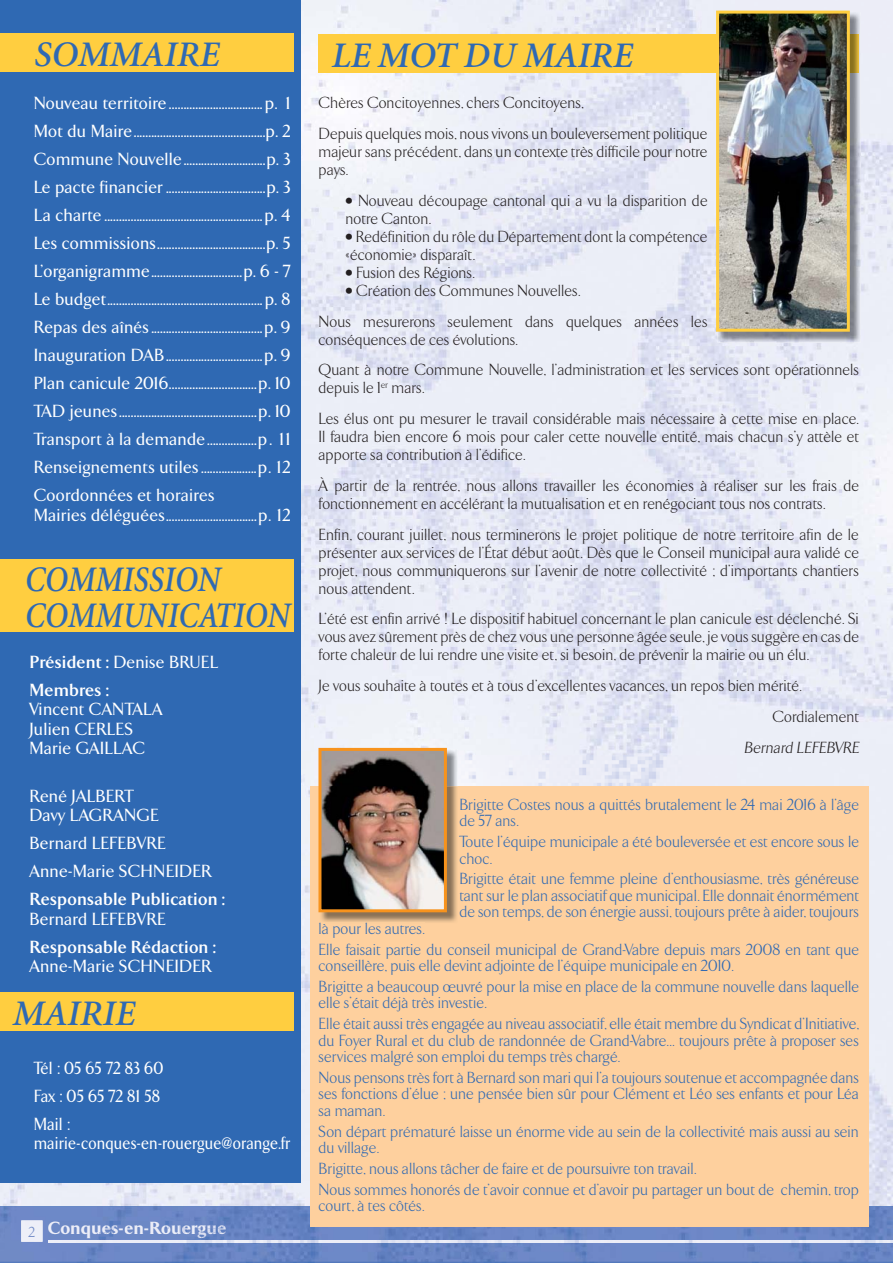
<style>
.page{position:relative;width:893px;height:1263px;background:#fff}
.page>*{position:absolute;margin:0;border:0;box-sizing:border-box;transform-origin:0 0}
.t1{font:italic 600 36px "Minion";color:#2f69b3}
.t2{font:italic 600 36px/36px "Minion";color:#2f69b3;scale:.86 1}
.t3{font:500 18px/28px "Arrow";letter-spacing:.03em;color:#fff}
.t4{font:700 18px/28px "Arrow";letter-spacing:.03em;color:#fff}
.t5{font:500 18px "Arrow";letter-spacing:.03em;color:#fff;scale:.91 1}
.t6{font:500 18px/28px "Arrow";letter-spacing:.03em;color:#fff;scale:.93 1}
.t7{font:800 18px "Arrow";letter-spacing:.025em;color:#ecedf7}
.t8{font:300 16.5px/18px "Arrow";letter-spacing:.02em;color:#231f20}
.t9{font:300 16.5px/16.5px "Arrow";letter-spacing:.02em;color:#2f69b3}
.t10{font:300 16.5px "Arrow";color:#2f68b1}
.s1{font-weight:500}
.s2{color:#edeef8}
.s3{color:#d3d9ee}
.s4{color:#dbe0f1}
.s5{color:#eceef8}
.s6{color:#dbdff1}
</style>
<div class="page">
<img style="left:0;top:1208px;width:893px;height:55px">
<img style="left:300px;top:0;width:435px;height:647px">
<img style="left:840px;top:53px;width:53px;height:1188px">
<img style="left:735px;top:342px;width:106px;height:444px">
<img style="left:300px;top:647px;width:15px;height:378px">
<img style="left:315px;top:647px;width:421px;height:108px">
<img style="left:458px;top:755px;width:278px;height:31px">
<img style="left:0;top:1025px;width:310px;height:183px">
<img style="left:21px;top:1220px;width:22px;height:22px">
<svg style="left:28px;top:1226px;width:7px;height:11px"></svg>
<img style="left:48px;top:1241px;width:845px;height:1px">
<img style="left:48px;top:1222px;width:178px;height:16px">
<div style="left:0;top:0;width:300px;height:1182px;background:#2f69b3"></div>
<div style="left:0;top:33px;width:293px;height:38px;background:#ffce40"></div>
<div style="left:0;top:559px;width:293px;height:72px;background:#ffce40"></div>
<div style="left:0;top:992px;width:293px;height:39px;background:#ffce40"></div>
<div style="left:310px;top:786px;width:558px;height:441px;background:#fed09e"></div>
<div style="left:319px;top:34px;width:540px;height:38px;background:#ffce40"></div>
<img style="left:320px;top:749px;width:138px;height:173px">
<img style="left:322px;top:752px;width:121px;height:156px">
<div style="left:318px;top:748px;width:129px;height:164px;border:3px solid #f7931d"></div>
<img style="left:717px;top:12px;width:144px;height:330px">
<img style="left:850px;top:34px;width:9px;height:38px">
<img style="left:720px;top:15px;width:126px;height:313px">
<div style="left:716px;top:11px;width:134px;height:321px;border:3px solid #ffce40"></div>
<h1 class="t1" style="left:34px;top:40px;width:187px">SOMMAIRE</h1>
<p class="t3" style="left:34px;top:91px;width:258px;text-align:justify">Nouveau territoire ................................ p. 1<br>Mot du Maire .............................................p. 2<br>Commune Nouvelle ............................p. 3<br>Le pacte financier ..................................p. 3<br>La charte ...................................................... p. 4<br>Les commissions .....................................p. 5<br>L’organigramme ...............................p. 6 - 7<br>Le budget ..................................................... p. 8<br>Repas des aînés ......................................p. 9<br>Inauguration DAB .................................p. 9<br>Plan canicule 2016 ..............................p. 10<br>TAD jeunes ...............................................p. 10<br>Transport à la demande .................p. 11<br>Renseignements utiles ...................p. 12<br>Coordonnées et horaires</p>
<p class="t3" style="left:34px;top:502px;width:258px">Mairies déléguées ...............................p. 12</p>
<h1 class="t2" style="left:25px;top:564px;width:310px">COMMISSION<br>COMMUNICATION</h1>
<p class="t4" style="left:30px;top:649px;width:190px">Président : <span class="s1">Denise BRUEL<br></span>Membres :</p>
<p class="t3" style="left:30px;top:701px;width:134px;line-height:19.5px">Vincent CANTALA<br>Julien CERLES<br>Marie GAILLAC</p>
<p class="t3" style="left:30px;top:787px;width:131px;line-height:19.5px">René JALBERT<br>Davy LAGRANGE</p>
<p class="t3" style="left:30px;top:831px;width:183px">Bernard LEFEBVRE<br>Anne-Marie SCHNEIDER</p>
<p class="t4" style="left:30px;top:887px;width:197px">Responsable Publication :</p>
<p class="t3" style="left:30px;top:906px;width:137px">Bernard LEFEBVRE</p>
<p class="t4" style="left:30px;top:934px;width:188px">Responsable Rédaction :</p>
<p class="t3" style="left:30px;top:954px;width:183px">Anne-Marie SCHNEIDER</p>
<h1 class="t1" style="left:13px;top:999px;width:124px">MAIRIE</h1>
<p class="t6" style="left:34px;top:1055px;width:141px">Tél : 05 65 72 83 60<br>Fax : 05 65 72 81 58<br>Mail :</p>
<p class="t5" style="left:34px;top:1136px;width:283px">mairie-conques-en-rouergue@orange.fr</p>
<p class="t7" style="left:29px;top:1217px;width:199px"><sub>2</sub> <span class="s2">Co</span>nq<span class="s2">ue</span><span class="s3">s</span><span class="s4">-</span>en-R<span class="s5">ouer</span><span class="s6">gu</span><span class="s4">e</span></p>
<h1 class="t1" style="left:332px;top:41px;width:303px">LE MOT DU MAIRE</h1>
<p class="t8" style="left:319px;top:89px;width:390px;line-height:30.8px">Chères Concitoyennes, chers Concitoyens,<br>Depuis quelques mois, nous vivons un bouleversement politique</p>
<p class="t8" style="left:319px;top:144px;width:390px">majeur sans précédent, dans un contexte très difficile pour notre pays.</p>
<p class="t8" style="left:346px;top:193px;width:363px">• Nouveau découpage cantonal qui a vu la disparition de notre Canton.</p>
<p class="t8" style="left:346px;top:229px;width:363px">• Redéfinition du rôle du Département dont la compétence «économie» disparaît.</p>
<p class="t8" style="left:346px;top:265px;width:130px">• Fusion des Régions.</p>
<p class="t8" style="left:319px;top:276px;width:390px;line-height:30.8px;text-indent:27px">• Création des Communes Nouvelles.<br>Nous mesurerons seulement dans quelques années les</p>
<p class="t8" style="left:319px;top:325px;width:541px;line-height:30.8px">conséquences de ces évolutions.<br>Quant à notre Commune Nouvelle, l’administration et les services sont opérationnels</p>
<p class="t8" style="left:319px;top:374px;width:541px;line-height:30.8px">depuis le 1<sup>er</sup> mars.<br>Les élus ont pu mesurer le travail considérable mais nécessaire à cette mise en place.</p>
<p class="t8" style="left:319px;top:429px;width:541px">Il faudra bien encore 6 mois pour caler cette nouvelle entité, mais chacun s’y attèle et apporte sa contribution à l’édifice.</p>
<p class="t8" style="left:319px;top:478px;width:542px">À partir de la rentrée, nous allons travailler les économies à réaliser sur les frais de fonctionnement en accélérant la mutualisation et en renégociant tous nos contrats.</p>
<p class="t8" style="left:319px;top:526px;width:542px;text-align:justify">Enfin, courant juillet, nous terminerons le projet politique de notre territoire afin de le présenter aux services de l’État début août. Dès que le Conseil municipal aura validé ce projet, nous communiquerons sur l’avenir de notre collectivité ; d’importants chantiers nous attendent.</p>
<p class="t8" style="left:319px;top:611px;width:542px;text-align:justify">L’été est enfin arrivé ! Le dispositif habituel concernant le plan canicule est déclenché. Si vous avez sûrement près de chez vous une personne âgée seule, je vous suggère en cas de forte chaleur de lui rendre une visite et, si besoin, de prévenir la mairie ou un élu.</p>
<p class="t8" style="left:319px;top:678px;width:484px">Je vous souhaite à toutes et à tous d’excellentes vacances, un repos bien mérité.</p>
<p class="t8" style="left:773px;top:709px;width:88px">Cordialement</p>
<p class="t8" style="left:744px;top:739px;width:119px">Bernard LEFEBVRE</p>
<p class="t9" style="left:460px;top:797px;width:401px">Brigitte Costes nous a quittés brutalement le 24 mai 2016 à l’âge de 57 ans.</p>
<p class="t9" style="left:460px;top:835px;width:401px">Toute l’équipe municipale a été bouleversée et est encore sous le choc.</p>
<p class="t9" style="left:460px;top:872px;width:401px;text-align:justify">Brigitte était une femme pleine d’enthousiasme, très généreuse tant sur le plan associatif que municipal. Elle donnait énormément de son temps, de son énergie aussi, toujours prête à aider, toujours</p>
<p class="t9" style="left:319px;top:919px;width:542px;line-height:20.7px">là pour es autres.<br>Elle faisait partie du conseil municipal de Grand-Vabre depuis mars 2008 en tant que</p>
<p class="t9" style="left:319px;top:957px;width:542px;line-height:20.7px">conseillère, puis elle devint adjointe de l’équipe municipale en 2010.<br>Brigitte a beaucoup œuvré pour la mise en place de la commune nouvelle dans laquelle</p>
<p class="t9" style="left:319px;top:994px;width:542px;line-height:20.7px">elle s’était déjà très investie.<br>Elle était aussi très engagée au niveau associatif, elle était membre du Syndicat d’Initiative,</p>
<p class="t9" style="left:319px;top:1033px;width:541px">du Foyer Rural et du club de randonnée de Grand-Vabre… toujours prête à proposer ses services malgré son emploi du temps très chargé.</p>
<p class="t9" style="left:319px;top:1070px;width:542px;text-align:justify">Nous pensons très fort à Bernard son mari qui l’a toujours soutenue et accompagnée dans ses fonctions d’élue ; une pensée bien sûr pour Clément et Léo ses enfants et pour Léa sa maman.</p>
<p class="t9" style="left:319px;top:1124px;width:541px">Son départ prématuré laisse un énorme vide au sein de la collectivité mais aussi au sein du village.</p>
<p class="t9" style="left:319px;top:1159px;width:542px;line-height:20.7px">Brigitte, nous allons tâcher de faire et de poursuivre ton travail.<br>Nous sommes honorés de t’avoir connue et d’avoir pu partager un bout de chemin, trop</p>
<p class="t9" style="left:319px;top:1199px;width:107px">court, à tes côtés.</p>
<p class="t10" style="left:365px;top:922px;width:5px">l</p>
</div>
